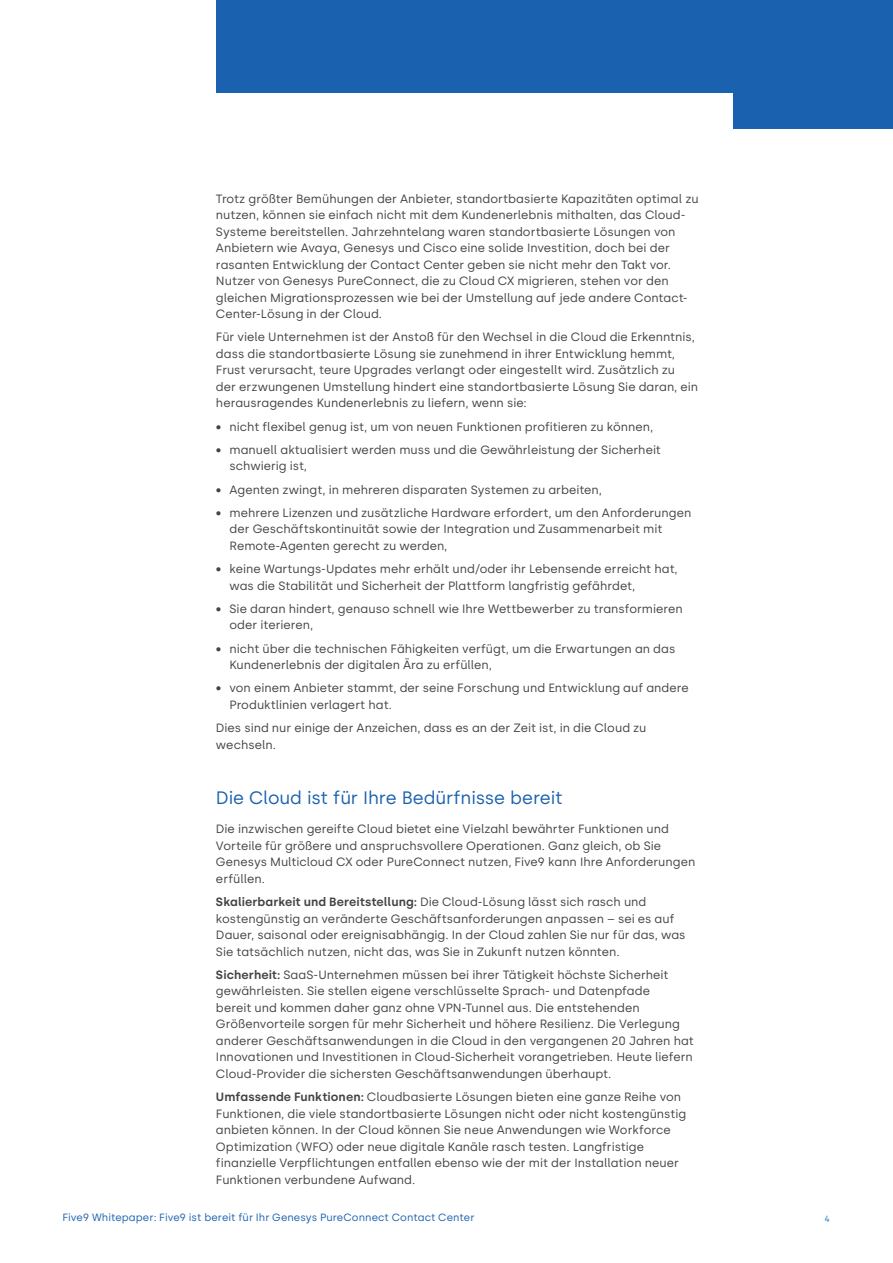
<style>
.page{position:relative;width:893px;height:1263px;background:#fff}
.page>*{position:absolute;margin:0;border:0;box-sizing:border-box;transform-origin:0 0}
.t1{font:18px "Silka";letter-spacing:-.005em;color:#1a61af}
.t2{font:12px/16.5px "Silka";color:#444141}
.t3{font:10.5px "Silka";letter-spacing:.005em;color:#1a61af}
.t4{font:9px "Silka";color:#1e79bc}
.s1{font-weight:600}
</style>
<div class="page">
<div style="left:733px;top:0;width:160px;height:128px;background:#1a61af"></div>
<div style="left:216px;top:0;width:534px;height:93px;background:#1a61af"></div>
<p class="t2" style="left:216px;top:190px;width:484px">Trotz größter Bemühungen der Anbieter, standortbasierte Kapazitäten optimal zu nutzen, können sie einfach nicht mit dem Kundenerlebnis mithalten, das Cloud-Systeme bereitstellen. Jahrzehntelang waren standortbasierte Lösungen von Anbietern wie Avaya, Genesys und Cisco eine solide Investition, doch bei der rasanten Entwicklung der Contact Center geben sie nicht mehr den Takt vor.<br>Nutzer von Genesys PureConnect, die zu Cloud CX migrieren, stehen vor den gleichen Migrationsprozessen wie bei der Umstellung auf jede andere Contact-Center-Lösung in der Cloud.</p>
<p class="t2" style="left:216px;top:329px;width:484px">Für viele Unternehmen ist der Anstoß für den Wechsel in die Cloud die Erkenntnis, dass die standortbasierte Lösung sie zunehmend in ihrer Entwicklung hemmt, Frust verursacht, teure Upgrades verlangt oder eingestellt wird. Zusätzlich zu<br>der erzwungenen Umstellung hindert eine standortbasierte Lösung Sie daran, ein herausragendes Kundenerlebnis zu liefern, wenn sie:</p>
<p class="t2" style="left:216px;top:418px;width:439px">• nicht flexibel genug ist, um von neuen Funktionen profitieren zu können,</p>
<p class="t2" style="left:229px;top:441px;width:433px;text-indent:-14px">• manuell aktualisiert werden muss und die Gewährleistung der Sicherheit schwierig ist,</p>
<p class="t2" style="left:216px;top:481px;width:387px">• Agenten zwingt, in mehreren disparaten Systemen zu arbeiten,</p>
<p class="t2" style="left:229px;top:504px;width:463px;text-indent:-14px">• mehrere Lizenzen und zusätzliche Hardware erfordert, um den Anforderungen der Geschäftskontinuität sowie der Integration und Zusammenarbeit mit<br>Remote-Agenten gerecht zu werden,</p>
<p class="t2" style="left:229px;top:561px;width:450px;text-indent:-14px">• keine Wartungs-Updates mehr erhält und/oder ihr Lebensende erreicht hat, was die Stabilität und Sicherheit der Plattform langfristig gefährdet,</p>
<p class="t2" style="left:229px;top:600px;width:455px;text-indent:-14px">• Sie daran hindert, genauso schnell wie Ihre Wettbewerber zu transformieren oder iterieren,</p>
<p class="t2" style="left:229px;top:640px;width:447px;text-indent:-14px">• nicht über die technischen Fähigkeiten verfügt, um die Erwartungen an das<br>Kundenerlebnis der digitalen Ära zu erfüllen,</p>
<p class="t2" style="left:229px;top:680px;width:461px;text-indent:-14px">• von einem Anbieter stammt, der seine Forschung und Entwicklung auf andere<br>Produktlinien verlagert hat.</p>
<p class="t2" style="left:216px;top:720px;width:432px">Dies sind nur einige der Anzeichen, dass es an der Zeit ist, in die Cloud zu wechseln.</p>
<h1 class="t1" style="left:216px;top:787px;width:348px">Die Cloud ist für Ihre Bedürfnisse bereit</h1>
<p class="t2" style="left:216px;top:821px;width:481px">Die inzwischen gereifte Cloud bietet eine Vielzahl bewährter Funktionen und Vorteile für größere und anspruchsvollere Operationen. Ganz gleich, ob Sie Genesys Multicloud CX oder PureConnect nutzen, Five9 kann Ihre Anforderungen erfüllen.</p>
<p class="t2" style="left:216px;top:894px;width:471px"><span class="s1">Skalierbarkeit und Bereitstellung:</span> Die Cloud-Lösung lässt sich rasch und kostengünstig an veränderte Geschäftsanforderungen anpassen – sei es auf Dauer, saisonal oder ereignisabhängig. In der Cloud zahlen Sie nur für das, was Sie tatsächlich nutzen, nicht das, was Sie in Zukunft nutzen könnten.</p>
<p class="t2" style="left:216px;top:966px;width:480px"><span class="s1">Sicherheit:</span> SaaS-Unternehmen müssen bei ihrer Tätigkeit höchste Sicherheit gewährleisten. Sie stellen eigene verschlüsselte Sprach- und Datenpfade<br>bereit und kommen daher ganz ohne VPN-Tunnel aus. Die entstehenden Größenvorteile sorgen für mehr Sicherheit und höhere Resilienz. Die Verlegung anderer Geschäftsanwendungen in die Cloud in den vergangenen 20 Jahren hat Innovationen und Investitionen in Cloud-Sicherheit vorangetrieben. Heute liefern Cloud-Provider die sichersten Geschäftsanwendungen überhaupt.</p>
<p class="t2" style="left:216px;top:1089px;width:472px"><span class="s1">Umfassende Funktionen:</span> Cloudbasierte Lösungen bieten eine ganze Reihe von Funktionen, die viele standortbasierte Lösungen nicht oder nicht kostengünstig anbieten können. In der Cloud können Sie neue Anwendungen wie Workforce Optimization (WFO) oder neue digitale Kanäle rasch testen. Langfristige finanzielle Verpflichtungen entfallen ebenso wie der mit der Installation neuer Funktionen verbundene Aufwand.</p>
<p class="t3" style="left:62px;top:1211px;width:414px">Five9 Whitepaper: Five9 ist bereit für Ihr Genesys PureConnect Contact Center</p>
<p class="t4" style="left:824px;top:1214px;width:7px">4</p>
</div>
